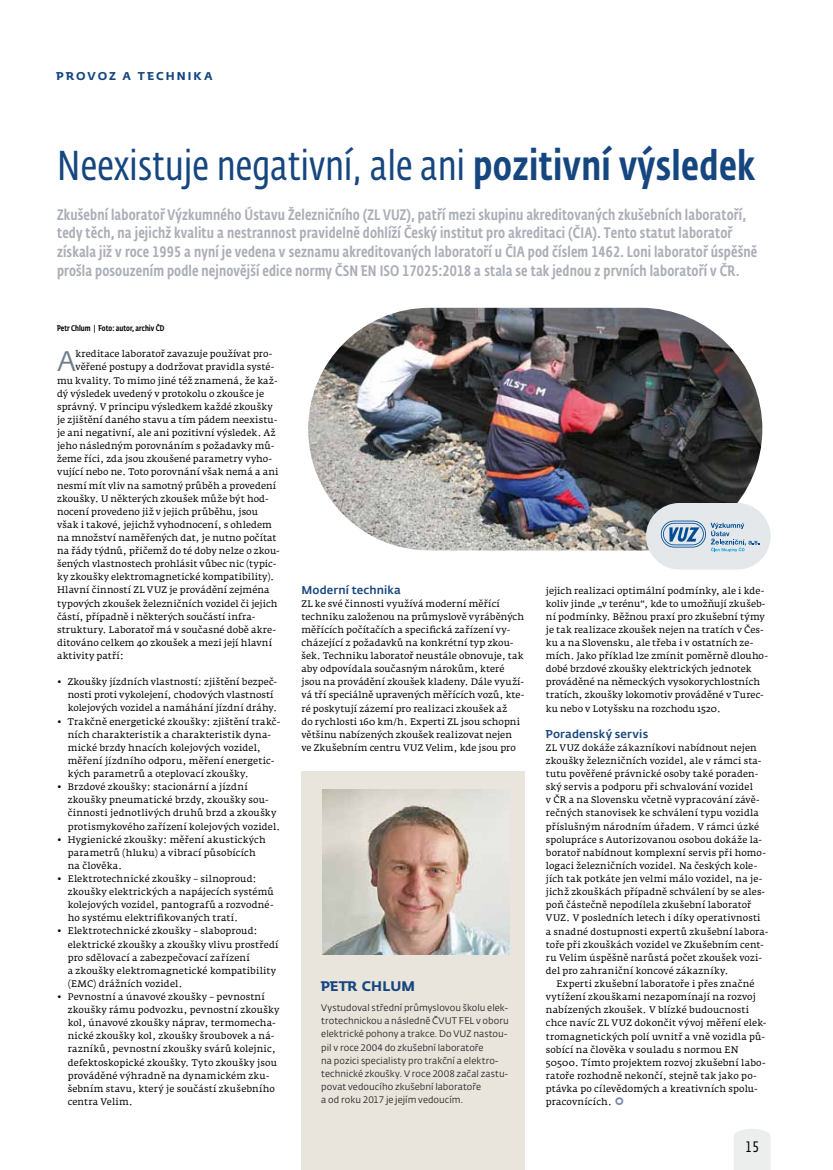
<style>
.page{position:relative;width:833px;height:1170px;background:#fff}
.page>*{position:absolute;margin:0;border:0;box-sizing:border-box;transform-origin:0 0}
.t1{font:41.25px "CD Fedra Cond Pro";letter-spacing:.01em;color:#164680}
.t2{font:27.88px "CD Fedra";color:#707e8c}
.t3{font:500 15px/18.8px "CD Fedra Cond Pro";letter-spacing:.01em;color:#abaeb7}
.t4{font:15px "CD Fedra Cond Pro";color:#000}
.t5{font:700 13.75px "CD Fedra";letter-spacing:.01em;color:#164680}
.t6{font:500 11.25px "CD Fedra";letter-spacing:.01em;color:#164680}
.t7{font:700 11.25px "CD Fedra";letter-spacing:.18em;color:#164680}
.t8{font:9.38px/13.1px "Fedra Serif A Pro";letter-spacing:.015em;color:#000}
.t9{font:9.38px/13.1px "CD Fedra";letter-spacing:.005em;color:#282829}
.t10{font:500 8.12px "CD Fedra Cond Pro";color:#000}
.s1{font-weight:500}
.s2{font-weight:500;font-size:12.5px;color:#7d83ac}
</style>
<div class="page">
<svg style="left:734px;top:1129px;width:36px;height:40px"></svg>
<div style="left:301px;top:771px;width:224px;height:398px;background:#e9e5dc"></div>
<img style="left:322px;top:789px;width:187px;height:165px">
<img style="left:308px;top:308px;width:454px;height:242px;border-radius:121px">
<div style="left:646px;top:503px;width:124px;height:66px;background:#e5e8ea;border-radius:33px"></div>
<svg style="left:661px;top:520px;width:98px;height:32px"></svg>
<p class="t7" style="left:57px;top:68px;width:158px">PROVOZ A TECHNIKA</p>
<h1 class="t1" style="left:57px;top:142px;width:699px">Neexistuje negativní, ale ani <span class="s1">pozitivní výsledek</span></h1>
<p class="t3" style="left:57px;top:205px;width:701px">Zkušební laboratoř Výzkumného Ústavu Železničního (ZL VUZ), patří mezi skupinu akreditovaných zkušebních laboratoří, tedy těch, na jejichž kvalitu a nestrannost pravidelně dohlíží Český institut pro akreditaci (ČIA). Tento statut laboratoř získala již v roce 1995 a nyní je vedena v seznamu akreditovaných laboratoří u ČIA pod číslem 1462. Loni laboratoř úspěšně prošla posouzením podle nejnovější edice normy ČSN EN ISO 17025:2018 a stala se tak jednou z prvních laboratoří v ČR.</p>
<p class="t10" style="left:57px;top:323px;width:109px">Petr Chlum | Foto: autor, archiv ČD</p>
<h2 class="t2" style="left:57px;top:345px;width:20px">A</h2>
<p class="t8" style="left:76px;top:347px;width:198px">kreditace laboratoř zavazuje používat pro-</p>
<p class="t8" style="left:76px;top:360px;width:200px">věřené postupy a dodržovat pravidla systé-</p>
<p class="t8" style="left:57px;top:374px;width:222px">mu kvality. To mimo jiné též znamená, že kaž-</p>
<p class="t8" style="left:57px;top:387px;width:209px">dý výsledek uvedený v protokolu o zkoušce je</p>
<p class="t8" style="left:57px;top:400px;width:217px">správný. V principu výsledkem každé zkoušky</p>
<p class="t8" style="left:57px;top:413px;width:222px">je zjištění daného stavu a tím pádem neexistu-</p>
<p class="t8" style="left:57px;top:426px;width:220px">je ani negativní, ale ani pozitivní výsledek. Až</p>
<p class="t8" style="left:57px;top:439px;width:219px">jeho následným porovnáním s požadavky mů-</p>
<p class="t8" style="left:57px;top:452px;width:217px">žeme říci, zda jsou zkoušené parametry vyho-</p>
<p class="t8" style="left:57px;top:465px;width:223px">vující nebo ne. Toto porovnání však nemá a ani</p>
<p class="t8" style="left:57px;top:478px;width:221px">nesmí mít vliv na samotný průběh a provedení</p>
<p class="t8" style="left:57px;top:492px;width:213px">zkoušky. U některých zkoušek může být hod-</p>
<p class="t8" style="left:57px;top:505px;width:202px">nocení provedeno již v jejich průběhu, jsou</p>
<p class="t8" style="left:57px;top:518px;width:216px">však i takové, jejichž vyhodnocení, s ohledem</p>
<p class="t8" style="left:57px;top:531px;width:221px">na množství naměřených dat, je nutno počítat</p>
<p class="t8" style="left:57px;top:544px;width:224px">na řády týdnů, přičemž do té doby nelze o zkou-</p>
<p class="t8" style="left:57px;top:557px;width:221px">šených vlastnostech prohlásit vůbec nic (typic-</p>
<p class="t8" style="left:57px;top:570px;width:219px">ky zkoušky elektromagnetické kompatibility).</p>
<p class="t8" style="left:57px;top:583px;width:214px">Hlavní činností ZL VUZ je provádění zejména</p>
<p class="t8" style="left:57px;top:596px;width:222px">typových zkoušek železničních vozidel či jejich</p>
<p class="t8" style="left:57px;top:609px;width:200px">částí, případně i některých součástí infra-</p>
<p class="t8" style="left:57px;top:623px;width:220px">struktury. Laboratoř má v současné době akre-</p>
<p class="t8" style="left:57px;top:636px;width:216px">ditováno celkem 40 zkoušek a mezi její hlavní</p>
<p class="t8" style="left:57px;top:649px;width:68px">aktivity patří:</p>
<p class="t8" style="left:68px;top:675px;width:211px;text-indent:-11px">• Zkoušky jízdních vlastností: zjištění bezpeč&shy;nosti proti vykolejení, chodových vlastností kolejových vozidel a namáhání jízdní dráhy.</p>
<p class="t8" style="left:68px;top:714px;width:214px;text-indent:-11px">• Trakčně energetické zkoušky: zjištění trakč&shy;ních charakteristik a charakteristik dyna&shy;mické brzdy hnacích kolejových vozidel, měření jízdního odporu, měření energetic&shy;kých parametrů a oteplovací zkoušky.</p>
<p class="t8" style="left:68px;top:780px;width:214px;text-indent:-11px">• Brzdové zkoušky: stacionární a jízdní zkoušky pneumatické brzdy, zkoušky sou&shy;činnosti jednotlivých druhů brzd a zkoušky protismykového zařízení kolejových vozidel.</p>
<p class="t8" style="left:68px;top:832px;width:199px;text-indent:-11px">• Hygienické zkoušky: měření akustických parametrů (hluku) a vibrací působících na člověka.</p>
<p class="t8" style="left:68px;top:872px;width:208px;text-indent:-11px">• Elektrotechnické zkoušky – silnoproud: zkoušky elektrických a napájecích systémů kolejových vozidel, pantografů a rozvodné&shy;ho systému elektrifikovaných tratí.</p>
<p class="t8" style="left:68px;top:924px;width:212px;text-indent:-11px">• Elektrotechnické zkoušky – slaboproud: elektrické zkoušky a zkoušky vlivu prostředí pro sdělovací a zabezpečovací zařízení<br>a zkoušky elektromagnetické kompatibility (EMC) drážních vozidel.</p>
<p class="t8" style="left:68px;top:990px;width:213px;text-indent:-11px">• Pevnostní a únavové zkoušky – pevnostní zkoušky rámu podvozku, pevnostní zkoušky kol, únavové zkoušky náprav, termomecha&shy;nické zkoušky kol, zkoušky šroubovek a ná&shy;razníků, pevnostní zkoušky svárů kolejnic, defektoskopické zkoušky. Tyto zkoušky jsou prováděné výhradně na dynamickém zku&shy;šebním stavu, který je součástí zkušebního centra Velim.</p>
<p class="t6" style="left:301px;top:582px;width:101px">Moderní technika</p>
<p class="t8" style="left:301px;top:596px;width:224px">ZL ke své činnosti využívá moderní měřící techniku založenou na průmyslově vyráběných měřících počítačích a specifická zařízení vy&shy;cházející z požadavků na konkrétní typ zkou&shy;šek. Techniku laboratoř neustále obnovuje, tak aby odpovídala současným nárokům, které jsou na provádění zkoušek kladeny. Dále využí&shy;vá tří speciálně upravených měřících vozů, kte&shy;ré poskytují zázemí pro realizaci zkoušek až<br>do rychlosti 160 km/h. Experti ZL jsou schopni většinu nabízených zkoušek realizovat nejen<br>ve Zkušebním centru VUZ Velim, kde jsou pro</p>
<h3 class="t5" style="left:321px;top:977px;width:95px">PETR CHLUM</h3>
<p class="t9" style="left:321px;top:1001px;width:189px">Vystudoval střední průmyslovou školu elek&shy;trotechnickou a následně ČVUT FEL v oboru elektrické pohony a trakce. Do VUZ nastou&shy;pil v roce 2004 do zkušební laboratoře<br>na pozici specialisty pro trakční a elektro&shy;technické zkoušky. V roce 2008 začal zastu&shy;povat vedoucího zkušební laboratoře<br>a od roku 2017 je jejím vedoucím.</p>
<p class="t8" style="left:546px;top:583px;width:224px">jejich realizaci optimální podmínky, ale i kde&shy;koliv jinde „v terénu“, kde to umožňují zkušeb&shy;ní podmínky. Běžnou praxí pro zkušební týmy je tak realizace zkoušek nejen na tratích v Čes&shy;ku a na Slovensku, ale třeba i v ostatních ze&shy;mích. Jako příklad lze zmínit poměrně dlouho&shy;dobé brzdové zkoušky elektrických jednotek prováděné na německých vysokorychlostních tratích, zkoušky lokomotiv prováděné v Turec&shy;ku nebo v Lotyšsku na rozchodu 1520.</p>
<p class="t6" style="left:546px;top:726px;width:104px">Poradenský servis</p>
<p class="t8" style="left:546px;top:741px;width:224px">ZL VUZ dokáže zákazníkovi nabídnout nejen zkoušky železničních vozidel, ale v rámci sta&shy;tutu pověřené právnické osoby také poraden&shy;ský servis a podporu při schvalování vozidel<br>v ČR a na Slovensku včetně vypracování závě&shy;rečných stanovisek ke schválení typu vozidla příslušným národním úřadem. V rámci úzké spolupráce s Autorizovanou osobou dokáže la&shy;boratoř nabídnout komplexní servis při homo&shy;logaci železničních vozidel. Na českých kole&shy;jích tak potkáte jen velmi málo vozidel, na je&shy;jichž zkouškách případně schválení by se ales&shy;poň částečně nepodílela zkušební laboratoř VUZ. V posledních letech i díky operativnosti<br>a snadné dostupnosti expertů zkušební labora&shy;toře při zkouškách vozidel ve Zkušebním cent&shy;ru Velim úspěšně narůstá počet zkoušek vozi&shy;del pro zahraniční koncové zákazníky.</p>
<p class="t8" style="left:546px;top:977px;width:222px;text-indent:11px">Experti zkušební laboratoře i přes značné vytížení zkouškami nezapomínají na rozvoj nabízených zkoušek. V blízké budoucnosti chce navíc ZL VUZ dokončit vývoj měření elek&shy;tromagnetických polí uvnitř a vně vozidla pů&shy;sobící na člověka v souladu s normou EN 50500. Tímto projektem rozvoj zkušební labo&shy;ratoře rozhodně nekončí, stejně tak jako po&shy;ptávka po cílevědomých a kreativních spolu&shy;pracovnících. <span class="s2">○</span></p>
<h3 class="t4" style="left:745px;top:1138px;width:16px">15</h3>
</div>
